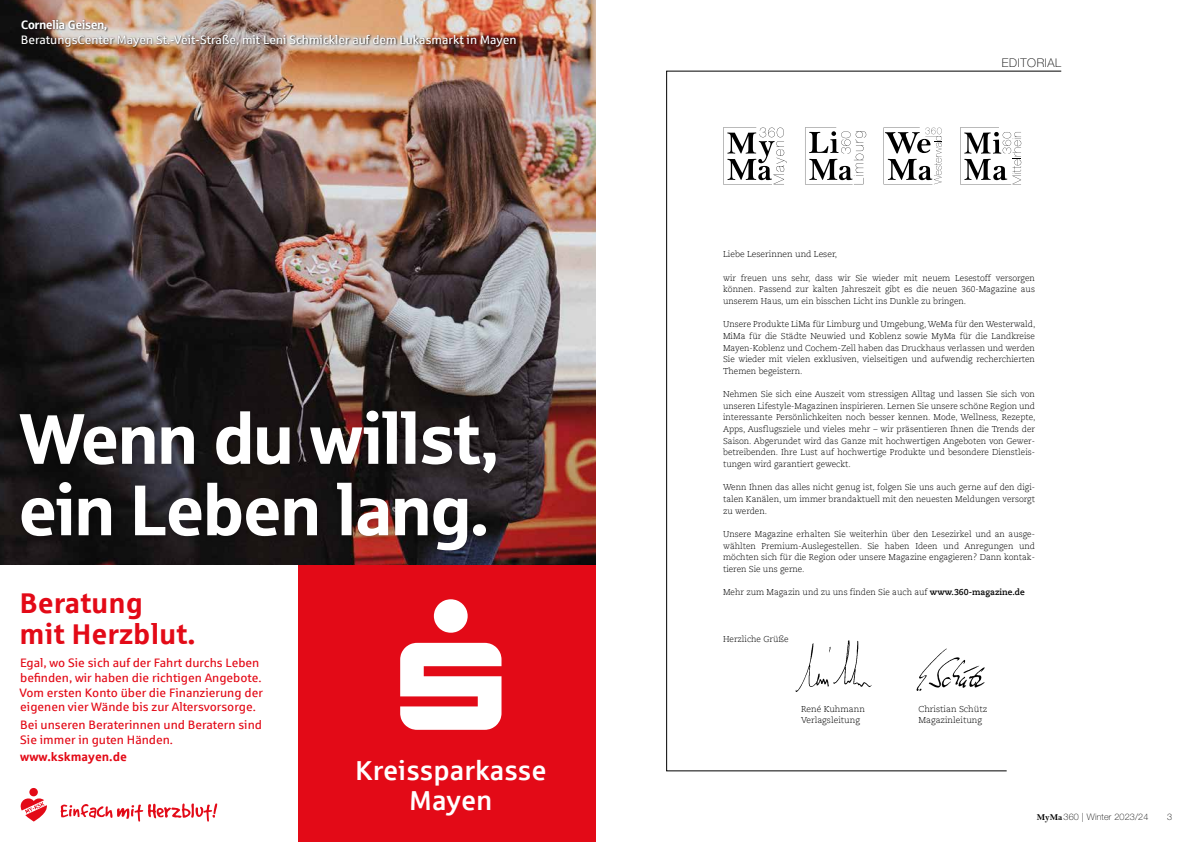
<style>
.page{position:relative;width:1191px;height:842px;background:#fff}
.page>*{position:absolute;margin:0;border:0;box-sizing:border-box;transform-origin:0 0}
.t1{font:71.4px/71.4px "Sparkasse Head";color:#fff}
.t2{font:700 28.6px/31.4px "Sparkasse Rg";color:#e30a17}
.t3{font:500 27.4px/30.1px "Sparkasse";color:#fff;text-align:center}
.t4{font:12.2px/14.7px "Sparkasse Rg";color:#e30a17}
.t5{font:12.2px "Sparkasse Rg";color:#fff}
.t6{font:700 12.2px "Sparkasse Rg";color:#e30a17}
.t7{font:12.2px "Sparkasse Head";color:#fff}
.t8{font:100 12px "Helvetica Neue LT Pro";letter-spacing:.05em;color:#000}
.t9{font:100 9px "Helvetica Neue LT Pro";letter-spacing:.02em;color:#000}
.t10{font:300 8.5px/11.6px "Caecilia LT";color:#000;text-align:justify}
.s1{font-weight:700}
.s2{font-family:"Bell MT Bold";font-weight:400}
</style>
<div class="page">
<div style="left:298px;top:564px;width:297px;height:278px;background:#e30a17"></div>
<img style="left:0;top:0;width:595px;height:564px">
<div style="left:14px;top:405px;width:488px;height:152px;background:#000;opacity:.31"></div>
<div style="left:21px;top:19px;width:497px;height:29px;background:#000;opacity:.75"></div>
<div style="left:29px;top:788px;width:9px;height:8px;background:#e30a17;border-radius:50%"></div>
<svg style="left:21px;top:798px;width:26px;height:23px"></svg>
<svg style="left:60px;top:803px;width:157px;height:18px"></svg>
<svg style="left:666px;top:71px;width:395px;height:700px"></svg>
<svg style="left:805px;top:128px;width:61px;height:56px"></svg>
<svg style="left:883px;top:128px;width:58px;height:56px"></svg>
<svg style="left:723px;top:128px;width:63px;height:56px"></svg>
<svg style="left:960px;top:128px;width:61px;height:56px"></svg>
<img style="left:794px;top:634px;width:78px;height:66px">
<img style="left:911px;top:644px;width:79px;height:51px">
<h3 class="t7" style="left:21px;top:17px;width:88px">Cornelia Geisen,</h3>
<h3 class="t5" style="left:21px;top:32px;width:497px">BeratungsCenter Mayen St.-Veit-Straße, mit Leni Schmickler auf dem Lukasmarkt in Mayen</h3>
<h1 class="t1" style="left:19px;top:400px;width:480px">Wenn du willst, ein Leben lang.</h1>
<h2 class="t2" style="left:19px;top:586px;width:178px">Beratung<br>mit Herzblut.</h2>
<h3 class="t4" style="left:19px;top:655px;width:245px">Egal, wo Sie sich auf der Fahrt durchs Leben befinden, wir haben die richtigen Angebote.<br>Vom ersten Konto über die Finanzierung der eigenen vier Wände bis zur Altersvorsorge.</h3>
<h3 class="t4" style="left:20px;top:717px;width:243px">Bei unseren Beraterinnen und Beratern sind<br>Sie immer in guten Händen.</h3>
<h3 class="t6" style="left:20px;top:749px;width:108px">www.kskmayen.de</h3>
<h3 class="t3" style="left:355px;top:755px;width:193px">Kreissparkasse<br>Mayen</h3>
<h3 class="t8" style="left:1001px;top:56px;width:61px">EDITORIAL</h3>
<p class="t10" style="left:723px;top:249px;width:116px">Liebe Leserinnen und Leser,</p>
<p class="t10" style="left:723px;top:272px;width:313px">wir freuen uns sehr, dass wir Sie wieder mit neuem Lesestoff versorgen können. Passend zur kalten Jahreszeit gibt es die neuen 360-Magazine aus unserem Haus, um ein bisschen Licht ins Dunkle zu bringen.</p>
<p class="t10" style="left:723px;top:319px;width:314px">Unsere Produkte LiMa für Limburg und Umgebung, WeMa für den Westerwald, MiMa für die Städte Neuwied und Koblenz sowie MyMa für die Landkreise Mayen-Koblenz und Cochem-Zell haben das Druckhaus verlassen und werden Sie wieder mit vielen exklusiven, vielseitigen und aufwendig recherchierten Themen begeistern.</p>
<p class="t10" style="left:723px;top:389px;width:314px">Nehmen Sie sich eine Auszeit vom stressigen Alltag und lassen Sie sich von unseren Lifestyle-Magazinen inspirieren. Lernen Sie unsere schöne Region und interessante Persönlichkeiten noch besser kennen. Mode, Wellness, Rezepte, Apps, Ausflugsziele und vieles mehr – wir präsentieren Ihnen die Trends der Saison. Abgerundet wird das Ganze mit hochwertigen Angeboten von Gewer&shy;betreibenden. Ihre Lust auf hochwertige Produkte und besondere Dienstleis&shy;tungen wird garantiert geweckt.</p>
<p class="t10" style="left:723px;top:482px;width:313px">Wenn Ihnen das alles nicht genug ist, folgen Sie uns auch gerne auf den digi&shy;talen Kanälen, um immer brandaktuell mit den neuesten Meldungen versorgt zu werden.</p>
<p class="t10" style="left:723px;top:528px;width:313px">Unsere Magazine erhalten Sie weiterhin über den Lesezirkel und an ausge&shy;wählten Premium-Auslegestellen. Sie haben Ideen und Anregungen und möchten sich für die Region oder unsere Magazine engagieren? Dann kontak&shy;tieren Sie uns gerne.</p>
<p class="t10" style="left:723px;top:587px;width:303px">Mehr zum Magazin und zu uns finden Sie auch auf <span class="s1">www.360-magazine.de</span></p>
<p class="t10" style="left:723px;top:633px;width:67px">Herzliche Grüße</p>
<p class="t10" style="left:801px;top:703px;width:65px">René Kuhmann<br>Verlagsleitung</p>
<p class="t10" style="left:918px;top:703px;width:70px">Christian Schütz<br>Magazinleitung</p>
<p class="t9" style="left:1036px;top:812px;width:113px"><span class="s2">MyMa</span>360 | Winter 2023/24</p>
<p class="t9" style="left:1167px;top:812px;width:7px">3</p>
</div>
